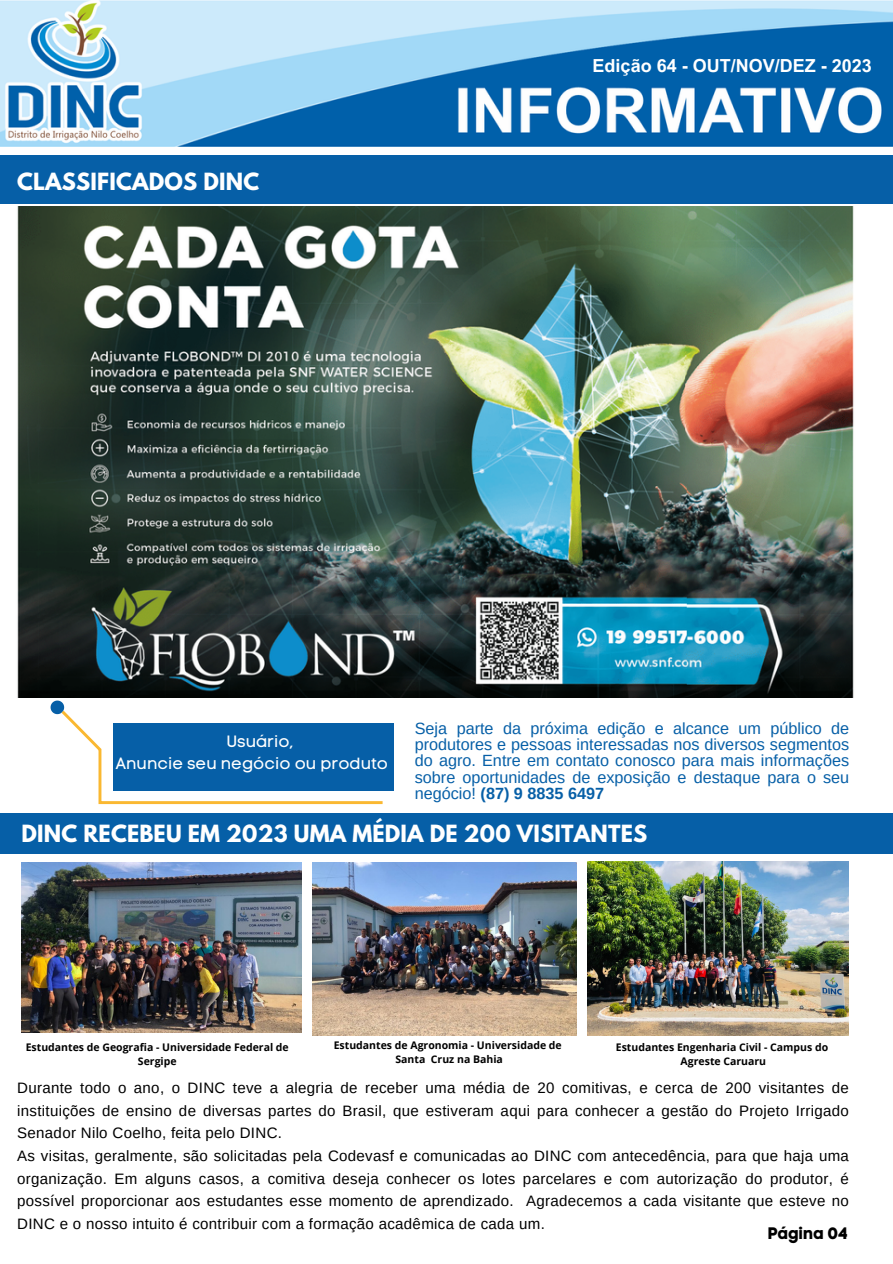
<style>
.page{position:relative;width:893px;height:1264px;background:#fff}
.page>*{position:absolute;margin:0;border:0;box-sizing:border-box;transform-origin:0 0}
.t1{font:700 21px "League Spartan";letter-spacing:.01em;color:#fff}
.t2{font:700 18px "Arial MT Pro";color:#fff}
.t3{font:16.5px "Code Pro Bold LC";color:#000}
.t4{font:16.2px/16.2px "Arimo";color:#065fa7;text-align:justify}
.t5{font:16.2px "Code Pro Normal LC";color:#fff}
.t6{font:15px/22.6px "Arimo";letter-spacing:.02em;color:#000;text-align:justify}
.t7{font:700 10.5px/14px "Open Sans";color:#000;text-align:center}
.s1{font-weight:700}
</style>
<div class="page">
<div style="left:0;top:813px;width:892px;height:40px;background:#065fa7"></div>
<div style="left:0;top:155px;width:892px;height:48px;background:#065fa7"></div>
<img style="left:0;top:0;width:892px;height:146px">
<img style="left:17px;top:206px;width:837px;height:491px">
<svg style="left:51px;top:700px;width:334px;height:104px"></svg>
<div style="left:113px;top:722px;width:280px;height:68px;background:#065fa7"></div>
<img style="left:21px;top:862px;width:281px;height:170px">
<img style="left:313px;top:862px;width:263px;height:173px">
<img style="left:587px;top:861px;width:261px;height:174px">
<p class="t1" style="left:17px;top:171px;width:243px">CLASSIFICADOS DINC</p>
<p class="t2" style="left:592px;top:59px;width:281px">Edição 64 - OUT/NOV/DEZ - 2023</p>
<p class="t5" style="left:226px;top:731px;width:69px">Usuário,</p>
<p class="t5" style="left:116px;top:753px;width:273px">Anuncie seu negócio ou produto</p>
<p class="t4" style="left:415px;top:720px;width:436px">Seja parte da próxima edição e alcance um público de produtores e pessoas interessadas nos diversos segmentos do agro. Entre em contato conosco para mais informações sobre oportunidades de exposição e destaque para o seu negócio! <span class="s1">(87) 9 8835 6497</span></p>
<p class="t1" style="left:21px;top:822px;width:627px">DINC RECEBEU EM 2023 UMA MÉDIA DE 200 VISITANTES</p>
<p class="t7" style="left:26px;top:1039px;width:264px">Estudantes de Geografia - Universidade Federal de<br>Sergipe</p>
<p class="t7" style="left:334px;top:1037px;width:229px">Estudantes de Agronomia - Universidade de</p>
<p class="t7" style="left:395px;top:1051px;width:109px">Santa Cruz na Bahia</p>
<p class="t7" style="left:615px;top:1039px;width:214px">Estudantes Engenharia Civil - Campus do</p>
<p class="t7" style="left:680px;top:1053px;width:87px">Agreste Caruaru</p>
<p class="t6" style="left:17px;top:1076px;width:833px">Durante todo o ano, o DINC teve a alegria de receber uma média de 20 comitivas, e cerca de 200 visitantes de instituições de ensino de diversas partes do Brasil, que estiveram aqui para conhecer a gestão do Projeto Irrigado Senador Nilo Coelho, feita pelo DINC.</p>
<p class="t6" style="left:17px;top:1144px;width:833px">As visitas, geralmente, são solicitadas pela Codevasf e comunicadas ao DINC com antecedência, para que haja uma organização. Em alguns casos, a comitiva deseja conhecer os lotes parcelares e com autorização do produtor, é possível proporcionar aos estudantes esse momento de aprendizado. Agradecemos a cada visitante que esteve no DINC e o nosso intuito é contribuir com a formação acadêmica de cada um.</p>
<p class="t3" style="left:767px;top:1223px;width:82px">Página 04</p>
</div>
